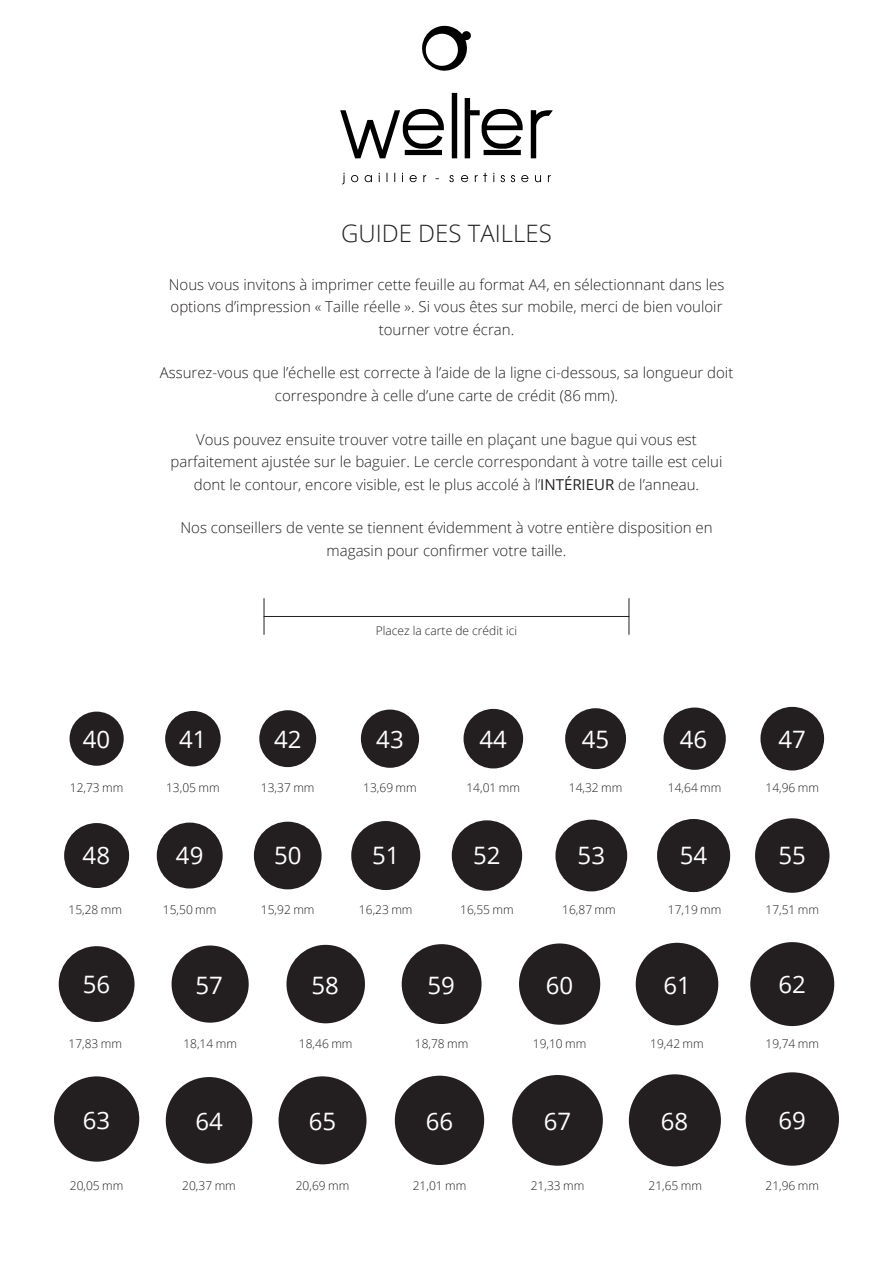
<style>
.page{position:relative;width:893px;height:1263px;background:#fff}
.page>*{position:absolute;margin:0;border:0;box-sizing:border-box;transform-origin:0 0}
.size{font:24px "Open Sans";color:#fff}
.t1{font:300 24px "Open Sans";color:#231f20}
.t2{font:300 15px/22.5px "Open Sans";color:#231f20;text-align:center}
.small{font:300 12px "Open Sans";color:#231f20}
.s1{font-weight:400}
</style>
<div class="page">
<svg style="left:340px;top:26px;width:213px;height:158px"></svg>
<hr style="left:264px;top:616px;width:365px;height:1px;background:#231f20">
<hr style="left:629px;top:598px;width:1px;height:37px;background:#231f20">
<hr style="left:264px;top:598px;width:1px;height:37px;background:#231f20">
<div style="left:70px;top:712px;width:54px;height:54px;background:#231f20;border-radius:50%"></div>
<div style="left:165px;top:711px;width:56px;height:55px;background:#231f20;border-radius:50%"></div>
<div style="left:157px;top:822px;width:66px;height:66px;background:#231f20;border-radius:50%"></div>
<div style="left:172px;top:945px;width:77px;height:78px;background:#231f20;border-radius:50%"></div>
<div style="left:166px;top:1077px;width:86px;height:87px;background:#231f20;border-radius:50%"></div>
<div style="left:259px;top:710px;width:57px;height:57px;background:#231f20;border-radius:50%"></div>
<div style="left:254px;top:822px;width:68px;height:67px;background:#231f20;border-radius:50%"></div>
<div style="left:286px;top:945px;width:79px;height:78px;background:#231f20;border-radius:50%"></div>
<div style="left:279px;top:1076px;width:87px;height:88px;background:#231f20;border-radius:50%"></div>
<div style="left:361px;top:709px;width:58px;height:59px;background:#231f20;border-radius:50%"></div>
<div style="left:351px;top:821px;width:69px;height:69px;background:#231f20;border-radius:50%"></div>
<div style="left:402px;top:944px;width:80px;height:80px;background:#231f20;border-radius:50%"></div>
<div style="left:395px;top:1076px;width:89px;height:89px;background:#231f20;border-radius:50%"></div>
<div style="left:464px;top:709px;width:59px;height:59px;background:#231f20;border-radius:50%"></div>
<div style="left:452px;top:820px;width:70px;height:71px;background:#231f20;border-radius:50%"></div>
<div style="left:519px;top:943px;width:81px;height:82px;background:#231f20;border-radius:50%"></div>
<div style="left:512px;top:1075px;width:91px;height:91px;background:#231f20;border-radius:50%"></div>
<div style="left:565px;top:708px;width:61px;height:61px;background:#231f20;border-radius:50%"></div>
<div style="left:555px;top:820px;width:72px;height:71px;background:#231f20;border-radius:50%"></div>
<div style="left:636px;top:943px;width:82px;height:82px;background:#231f20;border-radius:50%"></div>
<div style="left:629px;top:1074px;width:92px;height:92px;background:#231f20;border-radius:50%"></div>
<div style="left:663px;top:707px;width:63px;height:63px;background:#231f20;border-radius:50%"></div>
<div style="left:657px;top:819px;width:73px;height:73px;background:#231f20;border-radius:50%"></div>
<div style="left:64px;top:823px;width:65px;height:65px;background:#231f20;border-radius:50%"></div>
<div style="left:59px;top:946px;width:76px;height:76px;background:#231f20;border-radius:50%"></div>
<div style="left:54px;top:1076px;width:85px;height:86px;background:#231f20;border-radius:50%"></div>
<div style="left:760px;top:707px;width:64px;height:63px;background:#231f20;border-radius:50%"></div>
<div style="left:755px;top:818px;width:74px;height:75px;background:#231f20;border-radius:50%"></div>
<div style="left:750px;top:942px;width:84px;height:84px;background:#231f20;border-radius:50%"></div>
<div style="left:746px;top:1072px;width:93px;height:94px;background:#231f20;border-radius:50%"></div>
<p class="t1" style="left:341px;top:216px;width:212px">GUIDE DES TAILLES</p>
<p class="t2" style="left:169px;top:273px;width:557px">Nous vous invitons à imprimer cette feuille au format A4, en sélectionnant dans les options d’impression « Taille réelle ». Si vous êtes sur mobile, merci de bien vouloir tourner votre écran.</p>
<p class="t2" style="left:160px;top:361px;width:575px">Assurez-vous que l’échelle est correcte à l’aide de la ligne ci-dessous, sa longueur doit correspondre à celle d’une carte de crédit (86 mm).</p>
<p class="t2" style="left:171px;top:428px;width:553px">Vous pouvez ensuite trouver votre taille en plaçant une bague qui vous est parfaitement ajustée sur le baguier. Le cercle correspondant à votre taille est celui dont le contour, encore visible, est le plus accolé à l’<span class="s1">INTÉRIEUR</span> de l’anneau.</p>
<p class="t2" style="left:180px;top:516px;width:534px">Nos conseillers de vente se tiennent évidemment à votre entière disposition en magasin pour confirmer votre taille.</p>
<p class="small" style="left:376px;top:622px;width:143px">Placez la carte de crédit ici</p>
<p class="size" style="left:83px;top:722px;width:29px">40</p>
<p class="size" style="left:179px;top:722px;width:29px">41</p>
<p class="size" style="left:274px;top:722px;width:29px">42</p>
<p class="size" style="left:376px;top:722px;width:29px">43</p>
<p class="size" style="left:479px;top:722px;width:29px">44</p>
<p class="size" style="left:582px;top:722px;width:29px">45</p>
<p class="size" style="left:680px;top:722px;width:29px">46</p>
<p class="size" style="left:779px;top:722px;width:29px">47</p>
<p class="small" style="left:70px;top:779px;width:55px">12,73 mm</p>
<p class="small" style="left:166px;top:779px;width:55px">13,05 mm</p>
<p class="small" style="left:261px;top:779px;width:55px">13,37 mm</p>
<p class="small" style="left:363px;top:779px;width:55px">13,69 mm</p>
<p class="small" style="left:466px;top:779px;width:55px">14,01 mm</p>
<p class="small" style="left:569px;top:779px;width:55px">14,32 mm</p>
<p class="small" style="left:668px;top:779px;width:55px">14,64 mm</p>
<p class="small" style="left:765px;top:779px;width:55px">14,96 mm</p>
<p class="size" style="left:83px;top:839px;width:29px">48</p>
<p class="size" style="left:176px;top:839px;width:29px">49</p>
<p class="size" style="left:274px;top:839px;width:29px">50</p>
<p class="size" style="left:372px;top:839px;width:29px">51</p>
<p class="size" style="left:473px;top:839px;width:29px">52</p>
<p class="size" style="left:578px;top:839px;width:29px">53</p>
<p class="size" style="left:680px;top:839px;width:29px">54</p>
<p class="size" style="left:779px;top:839px;width:29px">55</p>
<p class="small" style="left:68px;top:901px;width:55px">15,28 mm</p>
<p class="small" style="left:163px;top:901px;width:55px">15,50 mm</p>
<p class="small" style="left:261px;top:901px;width:55px">15,92 mm</p>
<p class="small" style="left:359px;top:901px;width:55px">16,23 mm</p>
<p class="small" style="left:460px;top:901px;width:55px">16,55 mm</p>
<p class="small" style="left:562px;top:901px;width:55px">16,87 mm</p>
<p class="small" style="left:668px;top:901px;width:55px">17,19 mm</p>
<p class="small" style="left:765px;top:901px;width:55px">17,51 mm</p>
<p class="size" style="left:83px;top:968px;width:29px">56</p>
<p class="size" style="left:196px;top:969px;width:29px">57</p>
<p class="size" style="left:311px;top:969px;width:29px">58</p>
<p class="size" style="left:427px;top:968px;width:29px">59</p>
<p class="size" style="left:546px;top:969px;width:29px">60</p>
<p class="size" style="left:663px;top:969px;width:29px">61</p>
<p class="size" style="left:779px;top:967px;width:29px">62</p>
<p class="small" style="left:68px;top:1036px;width:55px">17,83 mm</p>
<p class="small" style="left:183px;top:1036px;width:55px">18,14 mm</p>
<p class="small" style="left:299px;top:1036px;width:55px">18,46 mm</p>
<p class="small" style="left:415px;top:1036px;width:55px">18,78 mm</p>
<p class="small" style="left:533px;top:1036px;width:55px">19,10 mm</p>
<p class="small" style="left:650px;top:1036px;width:55px">19,42 mm</p>
<p class="small" style="left:765px;top:1036px;width:55px">19,74 mm</p>
<p class="size" style="left:83px;top:1104px;width:29px">63</p>
<p class="size" style="left:196px;top:1104px;width:29px">64</p>
<p class="size" style="left:309px;top:1104px;width:29px">65</p>
<p class="size" style="left:426px;top:1104px;width:29px">66</p>
<p class="size" style="left:544px;top:1104px;width:29px">67</p>
<p class="size" style="left:661px;top:1104px;width:29px">68</p>
<p class="size" style="left:779px;top:1103px;width:29px">69</p>
<p class="small" style="left:70px;top:1177px;width:55px">20,05 mm</p>
<p class="small" style="left:182px;top:1177px;width:55px">20,37 mm</p>
<p class="small" style="left:296px;top:1177px;width:55px">20,69 mm</p>
<p class="small" style="left:413px;top:1177px;width:55px">21,01 mm</p>
<p class="small" style="left:531px;top:1177px;width:55px">21,33 mm</p>
<p class="small" style="left:648px;top:1177px;width:55px">21,65 mm</p>
<p class="small" style="left:765px;top:1177px;width:55px">21,96 mm</p>
</div>
